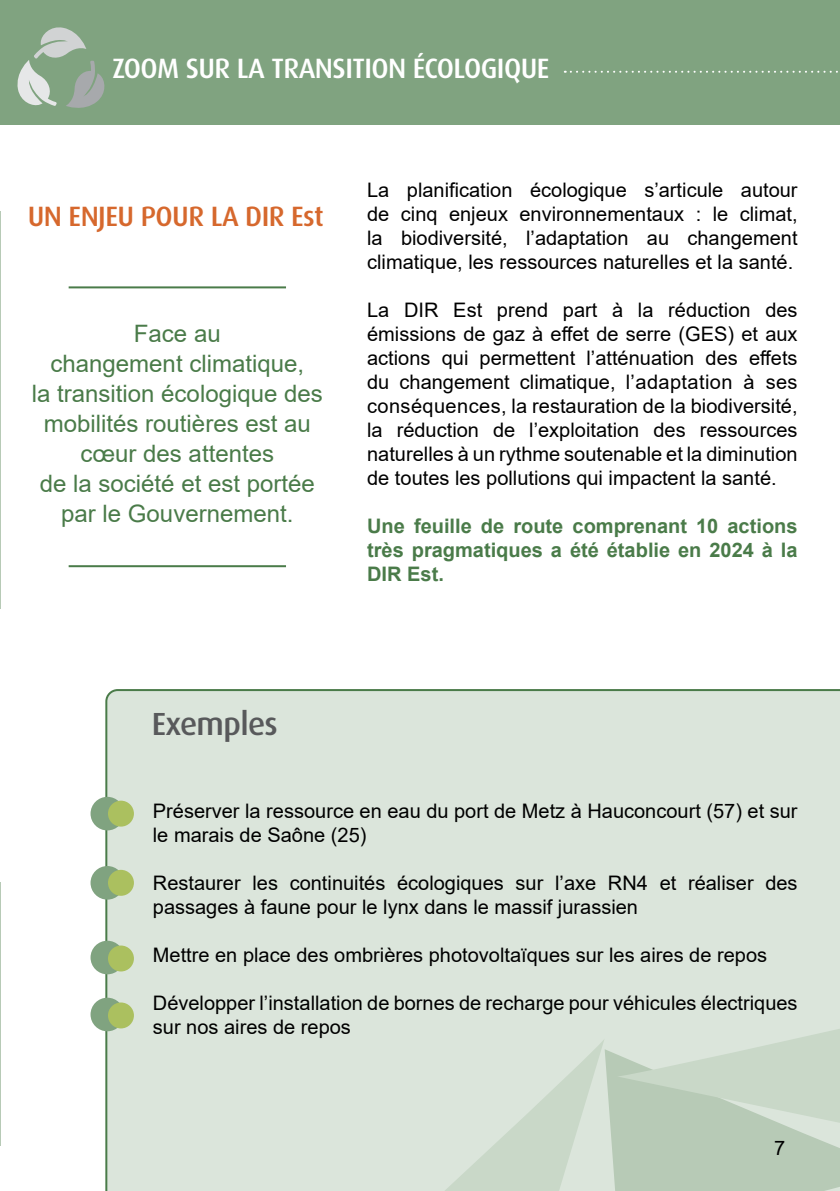
<style>
.page{position:relative;width:840px;height:1191px;background:#fff}
.page>*{position:absolute;margin:0;border:0;box-sizing:border-box;transform-origin:0 0}
.t1{font:500 32px "Dax OT";letter-spacing:-.02em;color:#58595b}
.t2{font:500 28px "Dax OT";letter-spacing:-.02em;color:#fff}
.t3{font:500 28px "Dax OT";letter-spacing:-.02em;color:#d6682d}
.t4{font:24px/30px "Arial";color:#4a7b49;text-align:center}
.t5{font:20px/24px "Arial";color:#000}
.t6{font:700 20px/24px "Arial";color:#4a7b49;text-align:justify}
</style>
<div class="page">
<div style="left:105px;top:689px;width:734px;height:502px;background:#dbe5db"></div>
<div style="left:0;top:0;width:839px;height:125px;background:#80a380"></div>
<svg style="left:17px;top:27px;width:88px;height:81px"></svg>
<svg style="left:360px;top:997px;width:479px;height:194px;background:#cfdccf"></svg>
<hr style="left:69px;top:565px;width:217px;height:2px;background:#4a7b49">
<hr style="left:69px;top:286px;width:217px;height:2px;background:#4a7b49">
<div style="left:90px;top:797px;width:34px;height:33px;background:#80a380;border-radius:50%"></div>
<div style="left:108px;top:800px;width:26px;height:26px;background:#abc05f;border-radius:50%"></div>
<div style="left:90px;top:866px;width:34px;height:33px;background:#80a380;border-radius:50%"></div>
<div style="left:90px;top:940px;width:34px;height:34px;background:#80a380;border-radius:50%"></div>
<div style="left:90px;top:997px;width:34px;height:34px;background:#80a380;border-radius:50%"></div>
<div style="left:108px;top:870px;width:26px;height:25px;background:#abc05f;border-radius:50%"></div>
<div style="left:108px;top:945px;width:26px;height:26px;background:#abc05f;border-radius:50%"></div>
<div style="left:108px;top:1002px;width:26px;height:26px;background:#abc05f;border-radius:50%"></div>
<svg style="left:564px;top:71px;width:276px;height:2px"></svg>
<h2 class="t2" style="left:112px;top:53px;width:438px">ZOOM SUR LA TRANSITION ÉCOLOGIQUE</h2>
<h2 class="t3" style="left:28px;top:200px;width:297px">UN ENJEU POUR LA DIR Est</h2>
<p class="t4" style="left:32px;top:319px;width:292px">Face au<br>changement climatique,<br>la transition écologique des mobilités routières est au cœur des attentes<br>de la société et est portée par le Gouvernement.</p>
<p class="t5" style="left:367px;top:177px;width:432px;text-align:justify">La planification écologique s’articule autour de cinq enjeux environnementaux : le climat, la biodiversité, l’adaptation au changement climatique, les ressources naturelles et la santé.</p>
<p class="t5" style="left:367px;top:297px;width:432px;text-align:justify">La DIR Est prend part à la réduction des émissions de gaz à effet de serre (GES) et aux actions qui permettent l’atténuation des effets du changement climatique, l’adaptation à ses conséquences, la restauration de la biodiversité, la réduction de l’exploitation des ressources naturelles à un rythme soutenable et la diminution de toutes les pollutions qui impactent la santé.</p>
<p class="t6" style="left:367px;top:514px;width:432px">Une feuille de route comprenant 10 actions très pragmatiques a été établie en 2024 à la DIR Est.</p>
<h1 class="t1" style="left:152px;top:706px;width:127px">Exemples</h1>
<p class="t5" style="left:153px;top:798px;width:645px">Préserver la ressource en eau du port de Metz à Hauconcourt (57) et sur le marais de Saône (25)</p>
<p class="t5" style="left:153px;top:870px;width:646px">Restaurer les continuités écologiques sur l’axe RN4 et réaliser des passages à faune pour le lynx dans le massif jurassien</p>
<p class="t5" style="left:153px;top:942px;width:615px">Mettre en place des ombrières photovoltaïques sur les aires de repos</p>
<p class="t5" style="left:153px;top:990px;width:646px">Développer l’installation de bornes de recharge pour véhicules électriques sur nos aires de repos</p>
<p class="t5" style="left:773px;top:1136px;width:13px">7</p>
</div>
